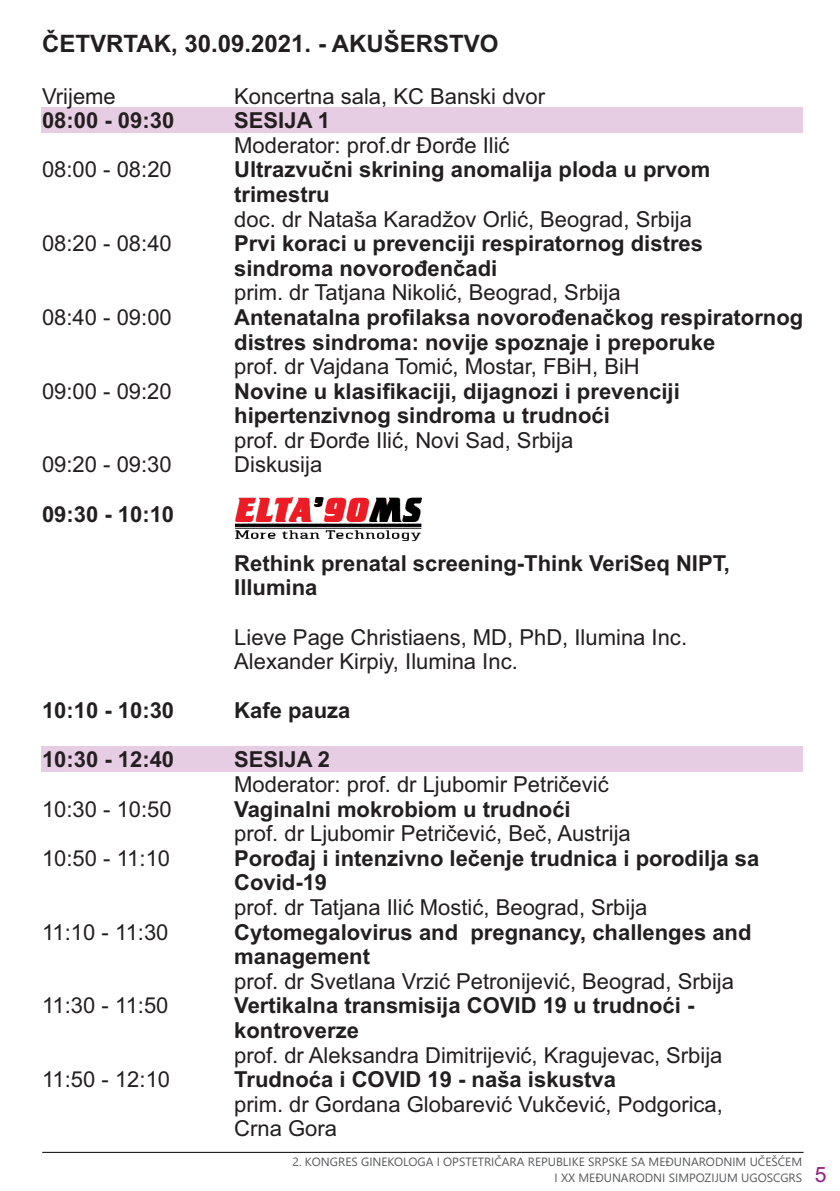
<style>
.page{position:relative;width:840px;height:1191px;background:#fff}
.page>*{position:absolute;margin:0;border:0;box-sizing:border-box;transform-origin:0 0}
.t1{font:700 24px "Arial";color:#231f20}
.t2{font:22px/24.6px "Arial";color:#231f20}
.t3{font:700 22px/24.6px "Arial";color:#231f20}
.t4{font:12px/16px "Segoe UI";color:#58595b}
.s1{font-family:"Arial";font-size:21px;color:#941d82}
</style>
<div class="page">
<div style="left:41px;top:746px;width:761px;height:25px;background:#e7cde3"></div>
<div style="left:41px;top:107px;width:761px;height:25px;background:#e7cde3"></div>
<hr style="left:42px;top:1152px;width:761px;height:1px;background:#000">
<img style="left:235px;top:497px;width:186px;height:43px">
<p class="t1" style="left:42px;top:34px;width:458px">ČETVRTAK, 30.09.2021. - AKUŠERSTVO</p>
<p class="t2" style="left:42px;top:86px;width:75px">Vrijeme</p>
<p class="t2" style="left:234px;top:86px;width:312px">Koncertna sala, KC Banski dvor</p>
<p class="t3" style="left:42px;top:110px;width:134px">08:00 - 09:30</p>
<p class="t3" style="left:234px;top:110px;width:97px">SESIJA 1</p>
<p class="t2" style="left:234px;top:135px;width:277px">Moderator: prof.dr Đorđe Ilić</p>
<p class="t2" style="left:42px;top:159px;width:131px">08:00 - 08:20</p>
<p class="t3" style="left:234px;top:159px;width:477px">Ultrazvučni skrining anomalija ploda u prvom trimestru</p>
<p class="t2" style="left:234px;top:209px;width:459px">doc. dr Nataša Karadžov Orlić, Beograd, Srbija</p>
<p class="t2" style="left:42px;top:233px;width:131px">08:20 - 08:40</p>
<p class="t3" style="left:234px;top:233px;width:470px">Prvi koraci u prevenciji respiratornog distres sindroma novorođenčadi</p>
<p class="t2" style="left:234px;top:282px;width:387px">prim. dr Tatjana Nikolić, Beograd, Srbija</p>
<p class="t2" style="left:42px;top:307px;width:131px">08:40 - 09:00</p>
<p class="t3" style="left:234px;top:307px;width:570px">Antenatalna profilaksa novorođenačkog respiratornog distres sindroma: novije spoznaje i preporuke</p>
<p class="t2" style="left:234px;top:356px;width:407px">prof. dr Vajdana Tomić, Mostar, FBiH, BiH</p>
<p class="t2" style="left:42px;top:381px;width:131px">09:00 - 09:20</p>
<p class="t3" style="left:234px;top:381px;width:447px">Novine u klasifikaciji, dijagnozi i prevenciji hipertenzivnog sindroma u trudnoći</p>
<p class="t2" style="left:234px;top:430px;width:340px">prof. dr Đorđe Ilić, Novi Sad, Srbija</p>
<p class="t2" style="left:42px;top:454px;width:131px">09:20 - 09:30</p>
<p class="t2" style="left:234px;top:454px;width:89px">Diskusija</p>
<p class="t3" style="left:42px;top:503px;width:134px">09:30 - 10:10</p>
<p class="t3" style="left:234px;top:553px;width:497px">Rethink prenatal screening-Think VeriSeq NIPT,<br>Illumina</p>
<p class="t2" style="left:234px;top:626px;width:454px">Lieve Page Christiaens, MD, PhD, Ilumina Inc.<br>Alexander Kirpiy, Ilumina Inc.</p>
<p class="t3" style="left:42px;top:700px;width:134px">10:10 - 10:30</p>
<p class="t3" style="left:234px;top:700px;width:118px">Kafe pauza</p>
<p class="t3" style="left:42px;top:749px;width:134px">10:30 - 12:40</p>
<p class="t3" style="left:234px;top:749px;width:97px">SESIJA 2</p>
<p class="t2" style="left:234px;top:774px;width:376px">Moderator: prof. dr Ljubomir Petričević</p>
<p class="t2" style="left:42px;top:798px;width:131px">10:30 - 10:50</p>
<p class="t3" style="left:234px;top:798px;width:338px">Vaginalni mokrobiom u trudnoći</p>
<p class="t2" style="left:234px;top:823px;width:398px">prof. dr Ljubomir Petričević, Beč, Austrija</p>
<p class="t2" style="left:42px;top:848px;width:130px">10:50 - 11:10</p>
<p class="t3" style="left:234px;top:848px;width:526px">Porođaj i intenzivno lečenje trudnica i porodilja sa<br>Covid-19</p>
<p class="t2" style="left:234px;top:897px;width:414px">prof. dr Tatjana Ilić Mostić, Beograd, Srbija</p>
<p class="t2" style="left:42px;top:921px;width:128px">11:10 - 11:30</p>
<p class="t3" style="left:234px;top:921px;width:518px">Cytomegalovirus and pregnancy, challenges and management</p>
<p class="t2" style="left:234px;top:970px;width:501px">prof. dr Svetlana Vrzić Petronijević, Beograd, Srbija</p>
<p class="t2" style="left:42px;top:995px;width:128px">11:30 - 11:50</p>
<p class="t3" style="left:234px;top:995px;width:461px">Vertikalna transmisija COVID 19 u trudnoći - kontroverze</p>
<p class="t2" style="left:234px;top:1044px;width:489px">prof. dr Aleksandra Dimitrijević, Kragujevac, Srbija</p>
<p class="t2" style="left:42px;top:1069px;width:130px">11:50 - 12:10</p>
<p class="t3" style="left:234px;top:1069px;width:383px">Trudnoća i COVID 19 - naša iskustva</p>
<p class="t2" style="left:234px;top:1093px;width:490px">prim. dr Gordana Globarević Vukčević, Podgorica,<br>Crna Gora</p>
<p class="t4" style="left:554px;top:1155px;width:273px;text-indent:-262px">2. KONGRES GINEKOLOGA I OPSTETRIČARA REPUBLIKE SRPSKE SA MEĐUNARODNIM UČEŠĆEM<br>I XX MEĐUNARODNI SIMPOZIJUM UGOSCGRS <span class="s1">5</span></p>
</div>
